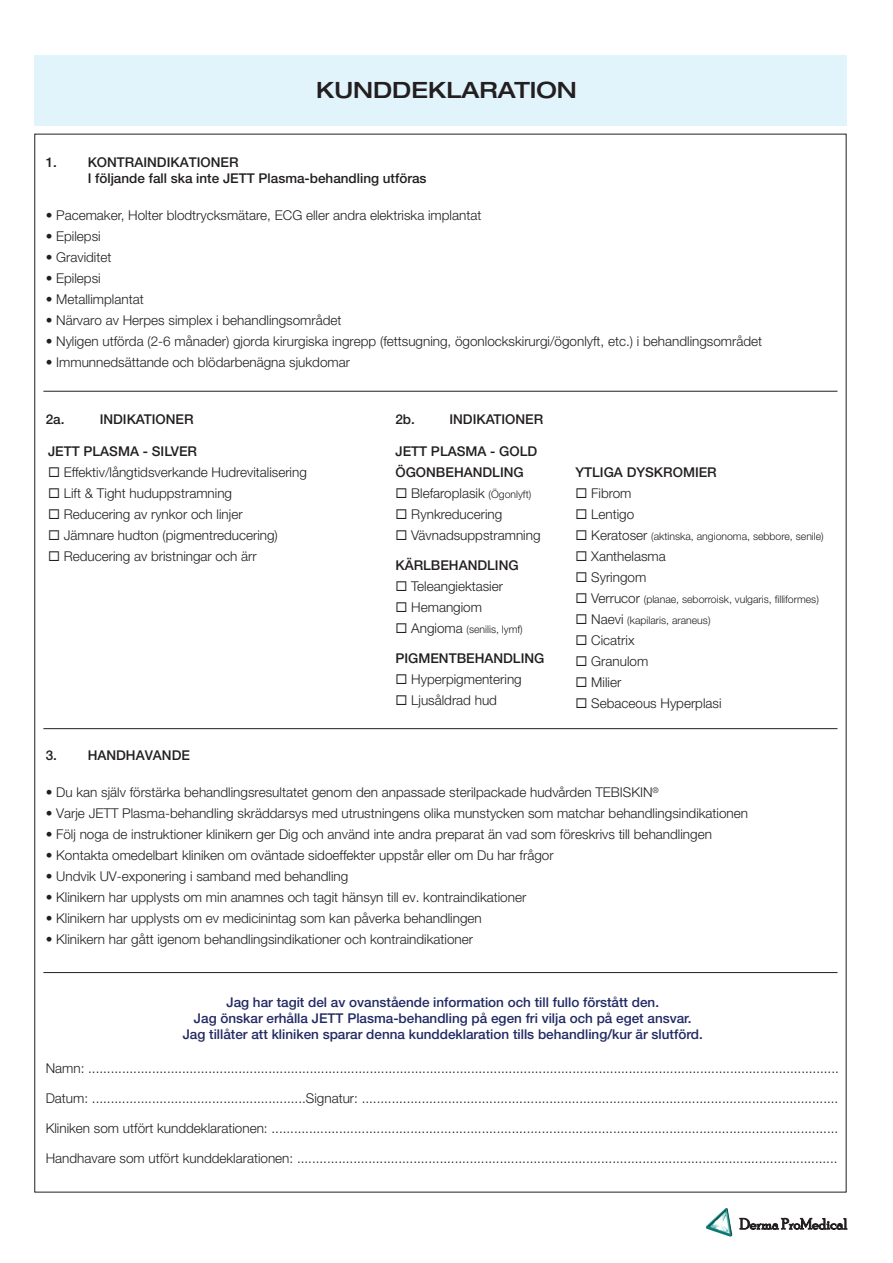
<style>
.page{position:relative;width:893px;height:1263px;background:#fff}
.page>*{position:absolute;margin:0;border:0;box-sizing:border-box;transform-origin:0 0}
.t1{font:500 expanded 22.5px "Helvetica Neue LT Pro";color:#231f20}
.t2{font:300 13.5px "Helvetica Neue LT Pro";color:#231f20}
.t3{font:500 13.5px/16.2px "Helvetica Neue LT Pro";color:#222a64;text-align:center}
.t4{font:500 13.5px/16.2px "Helvetica Neue LT Pro";color:#231f20}
.t5{font:300 10.5px "Helvetica Neue LT Pro";color:#231f20}
.s1{font-size:10.5px}
.s2{font-size:13.5px}
</style>
<div class="page">
<div style="left:34px;top:55px;width:812px;height:71px;background:#e1f4fc"></div>
<svg style="left:739px;top:1218px;width:108px;height:12px"></svg>
<img style="left:706px;top:1208px;width:26px;height:29px">
<hr style="left:43px;top:391px;width:794px;height:1px;background:#231f20">
<hr style="left:43px;top:728px;width:794px;height:1px;background:#231f20">
<hr style="left:43px;top:972px;width:794px;height:1px;background:#231f20">
<h1 class="t1" style="left:316px;top:76px;width:262px">KUNDDEKLARATION</h1>
<p class="t4" style="left:88px;top:154px;width:340px;text-indent:-42px">1. KONTRAINDIKATIONER<br>I följande fall ska inte JETT Plasma-behandling utföras</p>
<p class="t2" style="left:46px;top:207px;width:437px">• Pacemaker, Holter blodtrycksmätare, ECG eller andra elektriska implantat</p>
<p class="t2" style="left:46px;top:228px;width:56px">• Epilepsi</p>
<p class="t2" style="left:46px;top:249px;width:67px">• Graviditet</p>
<p class="t2" style="left:46px;top:270px;width:56px">• Epilepsi</p>
<p class="t2" style="left:46px;top:291px;width:99px">• Metallimplantat</p>
<p class="t2" style="left:46px;top:312px;width:297px">• Närvaro av Herpes simplex i behandlingsområdet</p>
<p class="t2" style="left:46px;top:333px;width:718px">• Nyligen utförda (2-6 månader) gjorda kirurgiska ingrepp (fettsugning, ögonlockskirurgi/ögonlyft, etc.) i behandlingsområdet</p>
<p class="t2" style="left:46px;top:354px;width:306px">• Immunnedsättande och blödarbenägna sjukdomar</p>
<p class="t4" style="left:46px;top:410px;width:20px">2a.</p>
<p class="t4" style="left:100px;top:410px;width:95px">INDIKATIONER</p>
<p class="t4" style="left:395px;top:410px;width:21px">2b.</p>
<p class="t4" style="left:449px;top:410px;width:95px">INDIKATIONER</p>
<p class="t4" style="left:48px;top:443px;width:151px">JETT PLASMA - SILVER</p>
<p class="t2" style="left:48px;top:464px;width:260px">◻ Effektiv/långtidsverkande Hudrevitalisering</p>
<p class="t2" style="left:48px;top:485px;width:186px">◻ Lift &amp; Tight huduppstramning</p>
<p class="t2" style="left:48px;top:506px;width:196px">◻ Reducering av rynkor och linjer</p>
<p class="t2" style="left:48px;top:527px;width:231px">◻ Jämnare hudton (pigmentreducering)</p>
<p class="t2" style="left:48px;top:548px;width:210px">◻ Reducering av bristningar och ärr</p>
<p class="t4" style="left:395px;top:441px;width:143px;line-height:21px">JETT PLASMA - GOLD<br>ÖGONBEHANDLING</p>
<p class="t2" style="left:395px;top:485px;width:137px">◻ Blefaroplasik <span class="s1">(Ögonlyft)</span></p>
<p class="t2" style="left:395px;top:506px;width:108px">◻ Rynkreducering</p>
<p class="t2" style="left:395px;top:527px;width:147px">◻ Vävnadsuppstramning</p>
<p class="t4" style="left:395px;top:557px;width:125px">KÄRLBEHANDLING</p>
<p class="t2" style="left:395px;top:578px;width:109px">◻ Teleangiektasier</p>
<p class="t2" style="left:395px;top:599px;width:88px">◻ Hemangiom</p>
<p class="t5" style="left:395px;top:623px;width:129px">◻ <span class="s2">Angioma</span> (senilis, lymf)</p>
<p class="t4" style="left:395px;top:650px;width:151px">PIGMENTBEHANDLING</p>
<p class="t2" style="left:395px;top:671px;width:128px">◻ Hyperpigmentering</p>
<p class="t2" style="left:395px;top:692px;width:103px">◻ Ljusåldrad hud</p>
<p class="t4" style="left:575px;top:464px;width:143px">YTLIGA DYSKROMIER</p>
<p class="t2" style="left:575px;top:485px;width:58px">◻ Fibrom</p>
<p class="t2" style="left:575px;top:506px;width:60px">◻ Lentigo</p>
<p class="t5" style="left:575px;top:530px;width:250px">◻ <span class="s2">Keratoser</span> (aktinska, angionoma, sebbore, senile)</p>
<p class="t2" style="left:575px;top:548px;width:92px">◻ Xanthelasma</p>
<p class="t2" style="left:575px;top:569px;width:72px">◻ Syringom</p>
<p class="t5" style="left:575px;top:593px;width:245px">◻ <span class="s2">Verrucor</span> (planae, seborroisk, vulgaris, filliformes)</p>
<p class="t5" style="left:575px;top:614px;width:137px">◻ <span class="s2">Naevi</span> (kapilaris, araneus)</p>
<p class="t2" style="left:575px;top:632px;width:61px">◻ Cicatrix</p>
<p class="t2" style="left:575px;top:653px;width:74px">◻ Granulom</p>
<p class="t2" style="left:575px;top:674px;width:47px">◻ Milier</p>
<p class="t2" style="left:575px;top:695px;width:148px">◻ Sebaceous Hyperplasi</p>
<p class="t4" style="left:46px;top:747px;width:146px">3. HANDHAVANDE</p>
<p class="t2" style="left:46px;top:784px;width:615px">• Du kan själv förstärka behandlingsresultatet genom den anpassade sterilpackade hudvården TEBISKIN<sup>®</sup></p>
<p class="t2" style="left:46px;top:805px;width:704px">• Varje JETT Plasma-behandling skräddarsys med utrustningens olika munstycken som matchar behandlingsindikationen</p>
<p class="t2" style="left:46px;top:826px;width:668px">• Följ noga de instruktioner klinikern ger Dig och använd inte andra preparat än vad som föreskrivs till behandlingen</p>
<p class="t2" style="left:46px;top:847px;width:509px">• Kontakta omedelbart kliniken om oväntade sidoeffekter uppstår eller om Du har frågor</p>
<p class="t2" style="left:46px;top:868px;width:304px">• Undvik UV-exponering i samband med behandling</p>
<p class="t2" style="left:46px;top:889px;width:482px">• Klinikern har upplysts om min anamnes och tagit hänsyn till ev. kontraindikationer</p>
<p class="t2" style="left:46px;top:910px;width:438px">• Klinikern har upplysts om ev medicinintag som kan påverka behandlingen</p>
<p class="t2" style="left:46px;top:931px;width:429px">• Klinikern har gått igenom behandlingsindikationer och kontraindikationer</p>
<p class="t3" style="left:183px;top:994px;width:522px">Jag har tagit del av ovanstående information och till fullo förstått den.<br>Jag önskar erhålla JETT Plasma-behandling på egen fri vilja och på eget ansvar.<br>Jag tillåter att kliniken sparar denna kunddeklaration tills behandling/kur är slutförd.</p>
<p class="t2" style="left:46px;top:1060px;width:795px">Namn: ........................................................................................................................................................................................................</p>
<p class="t2" style="left:46px;top:1090px;width:794px">Datum: .........................................................Signatur: ...............................................................................................................................</p>
<p class="t2" style="left:46px;top:1120px;width:794px">Kliniken som utfört kunddeklarationen: .......................................................................................................................................................</p>
<p class="t2" style="left:46px;top:1150px;width:793px">Handhavare som utfört kunddeklarationen: ................................................................................................................................................</p>
</div>
